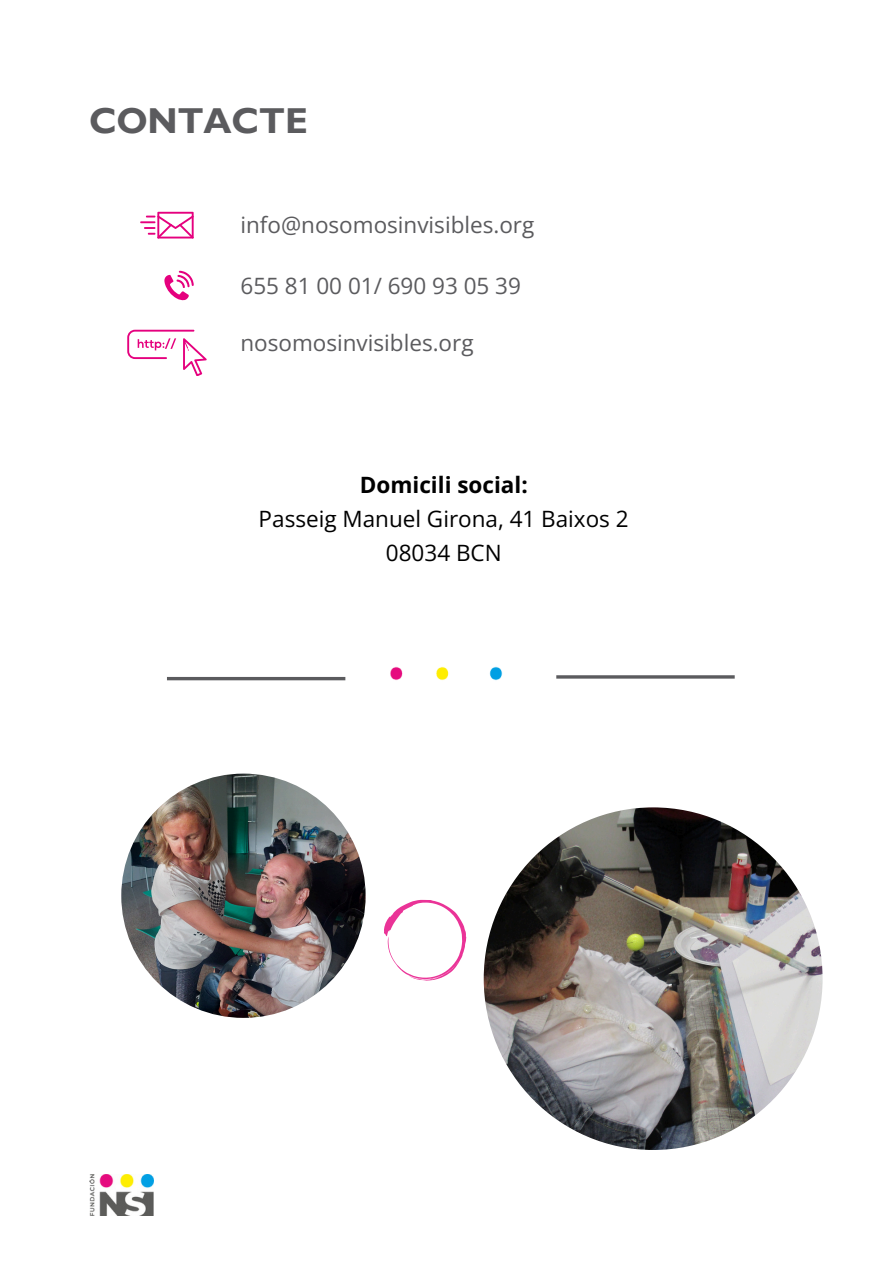
<style>
.page{position:relative;width:894px;height:1264px;background:#fff}
.page>*{position:absolute;margin:0;border:0;box-sizing:border-box;transform-origin:0 0}
.t1{font:700 36px "Gill Sans MT Std";color:#5b5b5e}
.t2{font:22.5px "Open Sans";color:#5b5b5e}
.t3{font:22.5px "Open Sans";color:#000}
.t4{font:700 22.5px "Open Sans";color:#000}
</style>
<div class="page">
<img style="left:483px;top:807px;width:339px;height:342px;border-radius:50%">
<img style="left:121px;top:773px;width:244px;height:244px;border-radius:50%">
<svg style="left:140px;top:212px;width:54px;height:26px"></svg>
<svg style="left:164px;top:271px;width:29px;height:30px"></svg>
<svg style="left:127px;top:330px;width:80px;height:46px"></svg>
<img style="left:89px;top:1174px;width:64px;height:41px">
<hr style="left:167px;top:677px;width:178px;height:3px;background:#5b5b5e">
<hr style="left:556px;top:675px;width:178px;height:3px;background:#5b5b5e">
<img style="left:390px;top:666px;width:113px;height:15px">
<svg style="left:384px;top:899px;width:83px;height:82px"></svg>
<h1 class="t1" style="left:89px;top:109px;width:220px">CONTACTE</h1>
<p class="t2" style="left:240px;top:209px;width:295px">info@nosomosinvisibles.org</p>
<p class="t2" style="left:240px;top:270px;width:282px">655 81 00 01/ 690 93 05 39</p>
<p class="t2" style="left:240px;top:327px;width:234px">nosomosinvisibles.org</p>
<p class="t4" style="left:360px;top:469px;width:169px">Domicili social:</p>
<p class="t3" style="left:258px;top:502px;width:371px">Passeig Manuel Girona, 41 Baixos 2</p>
<p class="t3" style="left:386px;top:536px;width:117px">08034 BCN</p>
</div>
